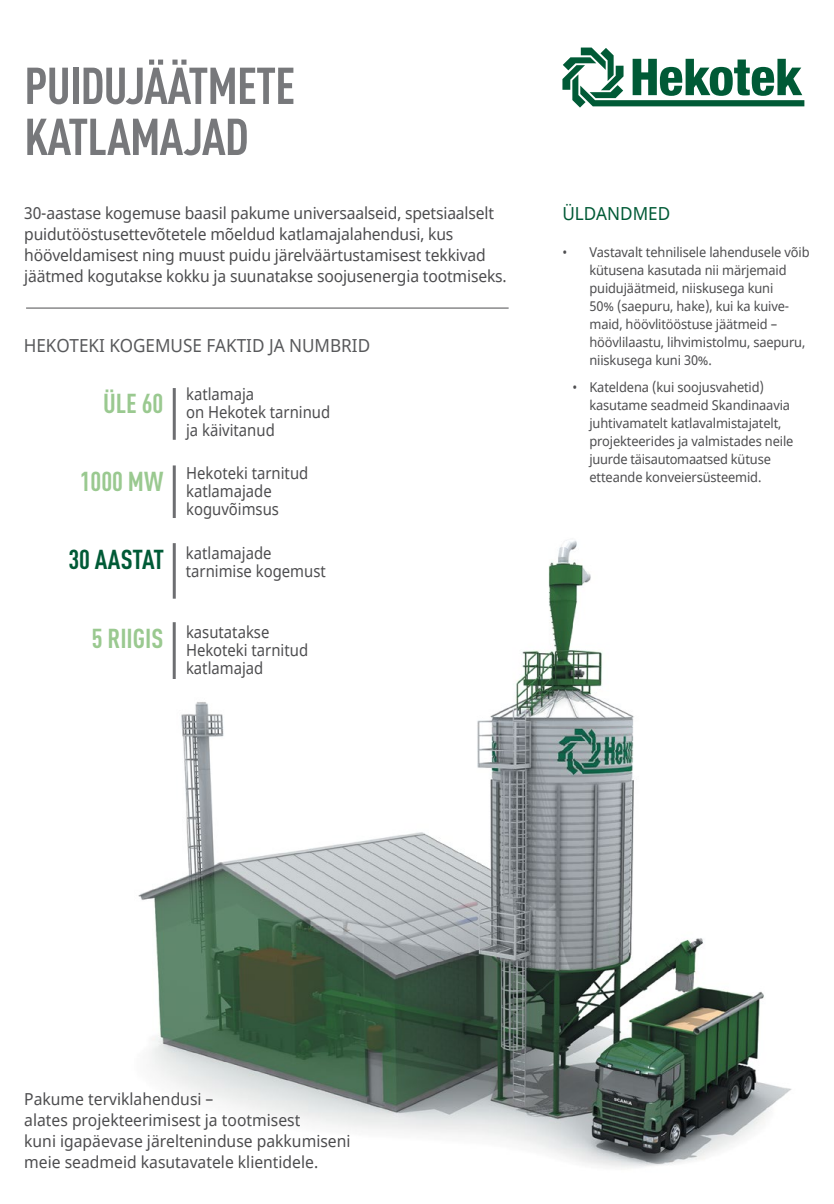
<style>
.page{position:relative;width:834px;height:1204px;background:#fff}
.page>*{position:absolute;margin:0;border:0;box-sizing:border-box;transform-origin:0 0}
.t1{font:700 condensed 51px/51px "DIN Pro";letter-spacing:-.02em;color:#77787b}
.t2{font:700 condensed 27px "DIN Pro";color:#9ac990}
.t3{font:700 condensed 27px "DIN Pro";color:#005a36}
.t4{font:18px "Noto Sans";color:#58595b;scale:.95 1}
.t5{font:18px "Noto Sans";color:#005a36;scale:.95 1}
.t6{font:16.5px/21px "Noto Sans";color:#4d4d4f;scale:.95 1}
.t7{font:16.5px/18px "Noto Sans";color:#4d4d4f;scale:.9 1}
.t8{font:13.5px/18px "Noto Sans";letter-spacing:-.01em;color:#4d4d4f;scale:.95 1}
</style>
<div class="page">
<img style="left:138px;top:540px;width:654px;height:628px">
<svg style="left:562px;top:48px;width:242px;height:59px"></svg>
<hr style="left:26px;top:308px;width:482px;height:1px;background:#4d4d4f">
<hr style="left:173px;top:388px;width:3px;height:52px;background:#6d6e71">
<hr style="left:173px;top:622px;width:3px;height:57px;background:#6d6e71">
<hr style="left:173px;top:465px;width:3px;height:53px;background:#6d6e71">
<hr style="left:173px;top:543px;width:3px;height:55px;background:#6d6e71">
<h1 class="t1" style="left:24px;top:56px;width:272px">PUIDUJÄÄTMETE<br>KATLAMAJAD</h1>
<p class="t6" style="left:24px;top:203px;width:509px">30-aastase kogemuse baasil pakume universaalseid, spetsiaalselt puidutööstusettevõtetele mõeldud katlamajalahendusi, kus hööveldamisest ning muust puidu järelväärtustamisest tekkivad jäätmed kogutakse kokku ja suunatakse soojusenergia tootmiseks.</p>
<h3 class="t4" style="left:24px;top:333px;width:366px">HEKOTEKI KOGEMUSE FAKTID JA NUMBRID</h3>
<h2 class="t2" style="left:103px;top:382px;width:62px">ÜLE 60</h2>
<p class="t7" style="left:186px;top:386px;width:162px">katlamaja<br>on Hekotek tarninud ja käivitanud</p>
<p class="t7" style="left:186px;top:464px;width:137px">Hekoteki tarnitud katlamajade koguvõimsus</p>
<h2 class="t2" style="left:80px;top:461px;width:85px">1000 MW</h2>
<h2 class="t3" style="left:68px;top:538px;width:97px">30 AASTAT</h2>
<h2 class="t2" style="left:92px;top:617px;width:73px">5 RIIGIS</h2>
<p class="t7" style="left:186px;top:544px;width:157px">katlamajade tarnimise kogemust</p>
<p class="t7" style="left:186px;top:623px;width:137px">kasutatakse<br>Hekoteki tarnitud katlamajad</p>
<h3 class="t5" style="left:562px;top:201px;width:115px">ÜLDANDMED</h3>
<p class="t8" style="left:589px;top:244px;width:233px;text-indent:-27px">• Vastavalt tehnilisele lahendusele võib kütusena kasutada nii märjemaid puidujäätmeid, niiskusega kuni<br>50% (saepuru, hake), kui ka kuive&shy;maid, höövlitööstuse jäätmeid – höövlilaastu, lihvimistolmu, saepuru, niiskusega kuni 30%.</p>
<p class="t8" style="left:589px;top:378px;width:216px;text-indent:-17px">• Kateldena (kui soojusvahetid) kasutame seadmeid Skandinaavia juhtivamatelt katlavalmistajatelt, projekteerides ja valmistades neile juurde täisautomaatsed kütuse etteande konveiersüsteemid.</p>
<p class="t6" style="left:24px;top:1088px;width:345px">Pakume terviklahendusi –<br>alates projekteerimisest ja tootmisest<br>kuni igapäevase järelteninduse pakkumiseni meie seadmeid kasutavatele klientidele.</p>
</div>
